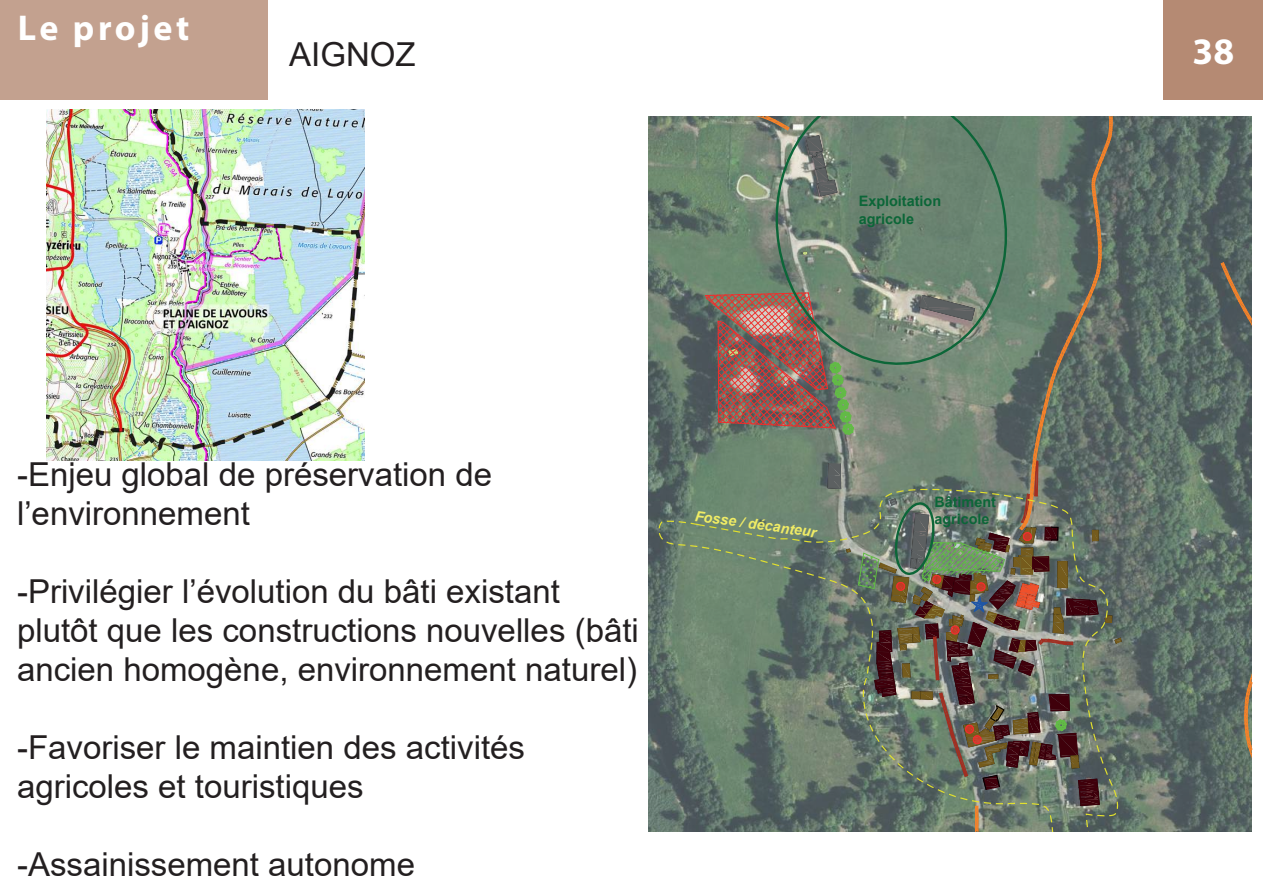
<style>
.page{position:relative;width:1263px;height:893px;background:#fff}
.page>*{position:absolute;margin:0;border:0;box-sizing:border-box;transform-origin:0 0}
.t1{font:700 37.5px "Myriad Pro";color:#fff}
.t2{font:700 36px "Myriad Pro";letter-spacing:.1em;color:#fff}
.t3{font:33px/39px "Arial";color:#231f20}
.t4{font:700 14.4px/17.2px "Arial";color:#0c6638}
.t5{font:italic 700 14.4px "Arial";color:#f0ec65}
</style>
<div class="page">
<div style="left:1164px;top:0;width:99px;height:99px;background:#b58a73"></div>
<div style="left:0;top:0;width:268px;height:99px;background:#c3a18f"></div>
<svg style="left:648px;top:117px;width:603px;height:714px;background:#5d6e67"></svg>
<svg style="left:1221px;top:263px;width:30px;height:62px;background:#646158"></svg>
<svg style="left:1244px;top:675px;width:8px;height:83px"></svg>
<svg style="left:705px;top:117px;width:417px;height:714px;background:#70796b"></svg>
<svg style="left:767px;top:117px;width:249px;height:256px;background:#758473"></svg>
<svg style="left:658px;top:488px;width:462px;height:343px;background:#697366"></svg>
<img style="left:47px;top:110px;width:318px;height:351px">
<p class="t2" style="left:18px;top:4px;width:173px">Le projet</p>
<p class="t3" style="left:289px;top:34px;width:128px">AIGNOZ</p>
<p class="t4" style="left:859px;top:193px;width:84px">Exploitation agricole</p>
<p class="t3" style="left:17px;top:454px;width:477px">-Enjeu global de préservation de l’environnement</p>
<p class="t3" style="left:17px;top:571px;width:623px">-Privilégier l’évolution du bâti existant plutôt que les constructions nouvelles (bâti ancien homogène, environnement naturel)</p>
<p class="t3" style="left:17px;top:727px;width:509px">-Favoriser le maintien des activités agricoles et touristiques</p>
<p class="t3" style="left:17px;top:844px;width:399px">-Assainissement autonome</p>
<p class="t4" style="left:934px;top:493px;width:63px">Bâtiment</p>
<p class="t5" style="left:696px;top:506px;width:124px;rotate:8deg">Fosse / décanteur</p>
<p class="t4" style="left:934px;top:511px;width:57px">agricole</p>
<p class="t1" style="left:1192px;top:27px;width:43px">38</p>
</div>
